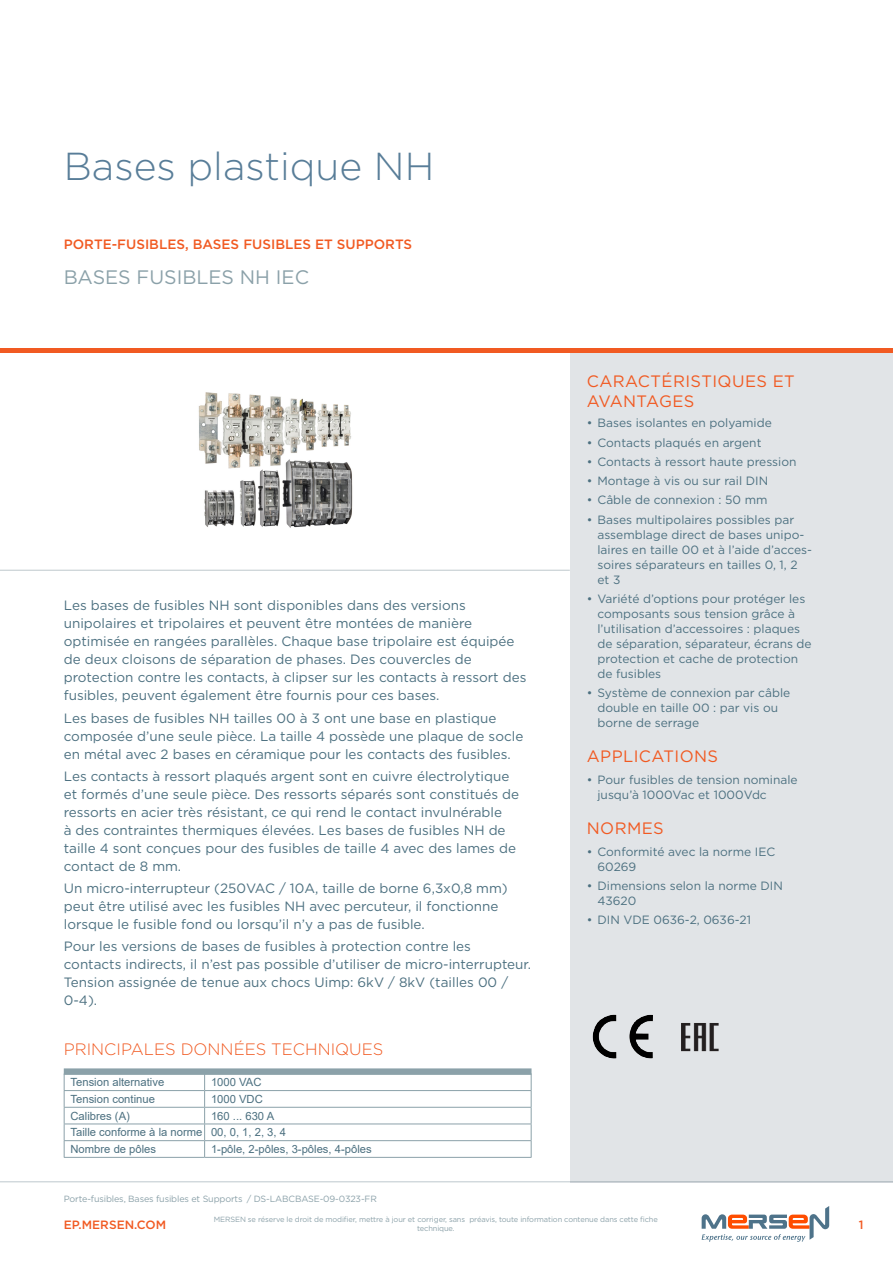
<style>
.page{position:relative;width:893px;height:1263px;background:#fff}
.page>*{position:absolute;margin:0;border:0;box-sizing:border-box;transform-origin:0 0}
.t1{font:300 39px "Gotham";color:#587d98}
.t2{font:19.5px "Gotham";color:#8ba1a9}
.t3{font:16.5px/19.8px "Gotham";letter-spacing:.025em;color:#f15a22}
.t4{font:300 16.5px "Gotham";color:#f15a22}
.t5{font:13.5px/18px "Gotham";color:#4c7080}
.t6{font:500 13.5px "Gotham";color:#f15a22}
.t7{font:12px/15px "Gotham";color:#4c7080}
.t8{font:500 12px "Gotham";color:#f15a22}
.t9{font:11.25px/16.6px "Arial";color:#4c7080}
.t10{font:9px "Gotham";letter-spacing:-.015em;color:#8ba1a9}
.t11{font:7.5px/9px "Gotham";letter-spacing:-.015em;color:#8ba1a9;text-align:center}
</style>
<div class="page">
<hr style="left:0;top:1181px;width:893px;height:1px;background:#bec8cd">
<div style="left:570px;top:353px;width:323px;height:829px;background:#e1e4e7"></div>
<hr style="left:0;top:349px;width:893px;height:4px;background:#f15a22">
<hr style="left:0;top:570px;width:570px;height:1px;background:#bec8cd">
<svg style="left:702px;top:1206px;width:127px;height:36px"></svg>
<div style="left:64px;top:1068px;width:467px;height:7px;background:#8ba1a9"></div>
<hr style="left:64px;top:1090px;width:141px;height:1px;background:#8ba1a9">
<hr style="left:205px;top:1090px;width:326px;height:1px;background:#8ba1a9">
<hr style="left:64px;top:1107px;width:141px;height:1px;background:#8ba1a9">
<hr style="left:205px;top:1107px;width:326px;height:1px;background:#8ba1a9">
<hr style="left:64px;top:1123px;width:141px;height:1px;background:#8ba1a9">
<hr style="left:205px;top:1123px;width:326px;height:1px;background:#8ba1a9">
<hr style="left:64px;top:1140px;width:141px;height:1px;background:#8ba1a9">
<svg style="left:64px;top:1075px;width:1px;height:82px"></svg>
<hr style="left:64px;top:1157px;width:141px;height:1px;background:#8ba1a9">
<hr style="left:205px;top:1140px;width:326px;height:1px;background:#8ba1a9">
<svg style="left:204px;top:1075px;width:1px;height:82px"></svg>
<svg style="left:531px;top:1074px;width:1px;height:83px"></svg>
<hr style="left:205px;top:1157px;width:326px;height:1px;background:#8ba1a9">
<img style="left:198px;top:392px;width:155px;height:136px">
<img style="left:592px;top:1014px;width:61px;height:45px">
<img style="left:681px;top:1023px;width:38px;height:29px">
<h1 class="t1" style="left:64px;top:142px;width:372px">Bases plastique NH</h1>
<p class="t6" style="left:64px;top:235px;width:350px">PORTE-FUSIBLES, BASES FUSIBLES ET SUPPORTS</p>
<h2 class="t2" style="left:64px;top:264px;width:247px">BASES FUSIBLES NH IEC</h2>
<p class="t5" style="left:64px;top:596px;width:464px">Les bases de fusibles NH sont disponibles dans des versions unipolaires et tripolaires et peuvent être montées de manière optimisée en rangées parallèles. Chaque base tripolaire est équipée de deux cloisons de séparation de phases. Des couvercles de protection contre les contacts, à clipser sur les contacts à ressort des fusibles, peuvent également être fournis pour ces bases.</p>
<p class="t5" style="left:64px;top:708px;width:461px">Les bases de fusibles NH tailles 00 à 3 ont une base en plastique composée d’une seule pièce. La taille 4 possède une plaque de socle en métal avec 2 bases en céramique pour les contacts des fusibles.</p>
<p class="t5" style="left:64px;top:767px;width:457px">Les contacts à ressort plaqués argent sont en cuivre électrolytique et formés d’une seule pièce. Des ressorts séparés sont constitués de ressorts en acier très résistant, ce qui rend le contact invulnérable<br>à des contraintes thermiques élevées. Les bases de fusibles NH de taille 4 sont conçues pour des fusibles de taille 4 avec des lames de contact de 8 mm.</p>
<p class="t5" style="left:64px;top:879px;width:445px">Un micro-interrupteur (250VAC / 10A, taille de borne 6,3x0,8 mm) peut être utilisé avec les fusibles NH avec percuteur, il fonctionne lorsque le fusible fond ou lorsqu’il n’y a pas de fusible.</p>
<p class="t5" style="left:64px;top:937px;width:469px">Pour les versions de bases de fusibles à protection contre les contacts indirects, il n’est pas possible d’utiliser de micro-interrupteur.<br>Tension assignée de tenue aux chocs Uimp: 6kV / 8kV (tailles 00 / 0-4).</p>
<p class="t4" style="left:64px;top:1038px;width:321px">PRINCIPALES DONNÉES TECHNIQUES</p>
<p class="t9" style="left:71px;top:1074px;width:95px">Tension alternative</p>
<p class="t9" style="left:211px;top:1074px;width:52px">1000 VAC</p>
<p class="t9" style="left:71px;top:1091px;width:86px">Tension continue</p>
<p class="t9" style="left:211px;top:1091px;width:53px">1000 VDC</p>
<p class="t9" style="left:71px;top:1107px;width:61px">Calibres (A)</p>
<p class="t9" style="left:71px;top:1107px;width:217px;text-indent:140px">160 ... 630 A<br>Taille conforme à la norme 00, 0, 1, 2, 3, 4<br>Nombre de pôles</p>
<p class="t9" style="left:211px;top:1141px;width:162px">1-pôle, 2-pôles, 3-pôles, 4-pôles</p>
<p class="t3" style="left:587px;top:371px;width:209px">CARACTÉRISTIQUES ET<br>AVANTAGES</p>
<p class="t7" style="left:587px;top:415px;width:186px">• Bases isolantes en polyamide</p>
<p class="t7" style="left:587px;top:435px;width:176px">• Contacts plaqués en argent</p>
<p class="t7" style="left:587px;top:454px;width:211px">• Contacts à ressort haute pression</p>
<p class="t7" style="left:587px;top:473px;width:183px">• Montage à vis ou sur rail DIN</p>
<p class="t7" style="left:587px;top:492px;width:182px">• Câble de connexion : 50 mm</p>
<p class="t7" style="left:597px;top:512px;width:216px;text-indent:-11px">• Bases multipolaires possibles par assemblage direct de bases unipo&shy;laires en taille 00 et à l’aide d’acces&shy;soires séparateurs en tailles 0, 1, 2 et 3</p>
<p class="t7" style="left:597px;top:591px;width:216px;text-indent:-11px">• Variété d’options pour protéger les composants sous tension grâce à l’utilisation d’accessoires : plaques de séparation, séparateur, écrans de protection et cache de protection de fusibles</p>
<p class="t7" style="left:597px;top:685px;width:194px;text-indent:-11px">• Système de connexion par câble double en taille 00 : par vis ou borne de serrage</p>
<p class="t3" style="left:587px;top:746px;width:133px">APPLICATIONS</p>
<p class="t7" style="left:597px;top:772px;width:202px;text-indent:-11px">• Pour fusibles de tension nominale jusqu’à 1000Vac et 1000Vdc</p>
<p class="t3" style="left:587px;top:817px;width:78px">NORMES</p>
<p class="t7" style="left:597px;top:843px;width:179px;text-indent:-11px">• Conformité avec la norme IEC<br>60269</p>
<p class="t7" style="left:597px;top:878px;width:187px;text-indent:-11px">• Dimensions selon la norme DIN<br>43620</p>
<p class="t7" style="left:587px;top:912px;width:166px">• DIN VDE 0636-2, 0636-21</p>
<p class="t10" style="left:64px;top:1193px;width:315px">Porte-fusibles, Bases fusibles et Supports / DS-LABCBASE-09-0323-FR</p>
<p class="t8" style="left:64px;top:1217px;width:104px">EP.MERSEN.COM</p>
<p class="t8" style="left:859px;top:1217px;width:6px">1</p>
<p class="t11" style="left:214px;top:1215px;width:446px">MERSEN se réserve le droit de modifier, mettre à jour et corriger, sans préavis, toute information contenue dans cette fiche technique.</p>
</div>
